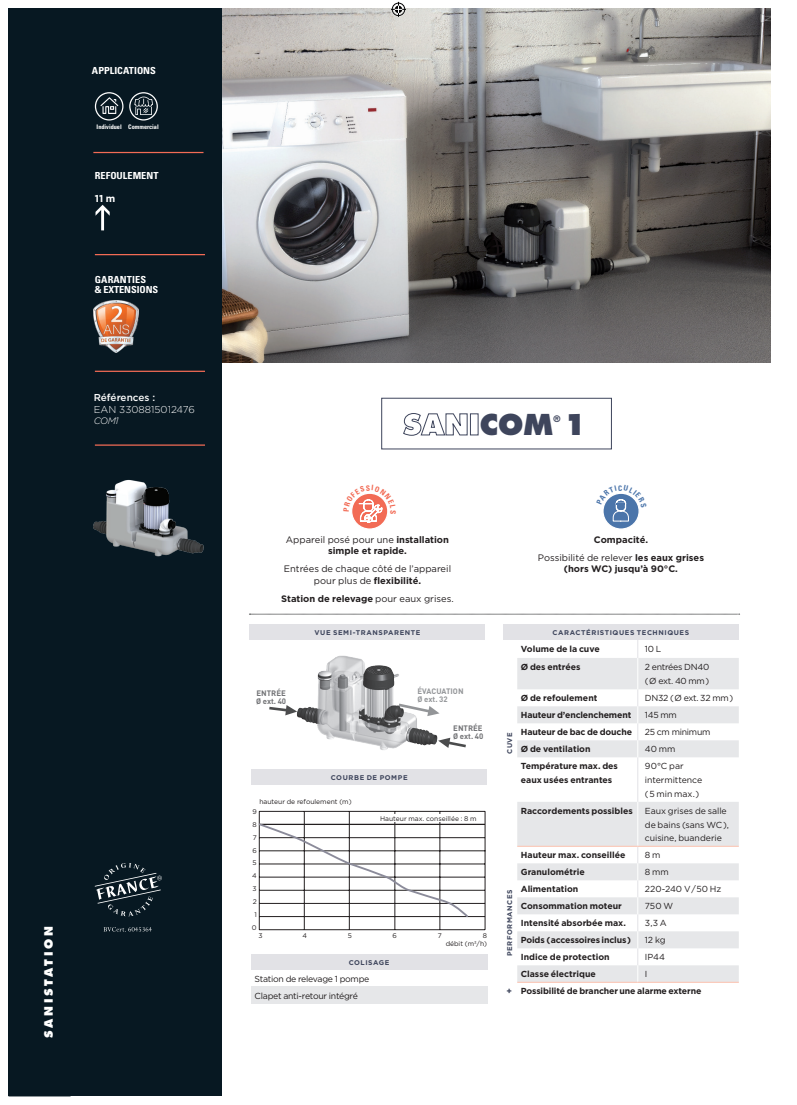
<style>
.page{position:relative;width:797px;height:1105px;background:#fff}
.page>*{position:absolute;margin:0;border:0;box-sizing:border-box;transform-origin:0 0}
.t1{font:800 28px "Futura";color:#3e455c}
.t2{font:800 11.25px "Futura";letter-spacing:.25em;color:#fff}
.t3{font:300 10px "Gotham";color:#fff}
.t4{font:500 10px "Gotham";color:#fff}
.t5{font:700 10px "Gotham";color:#fff}
.t6{font:700 condensed 9.75px/10px "Univers";color:#fff;scale:1.06 1}
.t7{font:700 9.38px/11.2px "Gotham";color:#231f20;text-align:center}
.t8{font:9.38px/11.2px "Gotham";color:#231f20;text-align:center}
.t9{font:italic 300 9.38px "Gotham";color:#fff}
.t10{font:700 8.75px/13.8px "Gotham";letter-spacing:-.005em;color:#231f20}
.t11{font:8.75px/14.4px "Gotham";letter-spacing:-.03em;color:#231f20}
.t12{font:8.75px/13.8px "Gotham";letter-spacing:-.005em;color:#231f20}
.t13{font:8.75px "Gotham";color:#231f20}
.t14{font:800 8.75px "Futura";color:#3e455c}
.t15{font:700 7.88px/7.9px "DIN";color:#717275}
.t16{font:700 7.88px/7.9px "DIN";color:#939598}
.t17{font:700 6.88px "Gotham";letter-spacing:.08em;color:#3e455c}
.t18{font:6.75px/12.9px "Gotham";color:#231f20;text-align:center}
.t19{font:700 condensed 6.25px "Univers";letter-spacing:-.005em;color:#fff}
.s1{font-weight:400}
.s2{font-weight:700}
.s3{color:#3e455c}
</style>
<div class="page">
<img style="left:222px;top:9px;width:548px;height:354px">
<svg style="left:517px;top:658px;width:221px;height:324px;fill:#e6e7e9"></svg>
<svg style="left:637px;top:640px;width:1px;height:18px"></svg>
<hr style="left:637px;top:757px;width:1px;height:45px;background:#e2e2e6">
<hr style="left:637px;top:658px;width:1px;height:31px;background:#fff">
<svg style="left:637px;top:689px;width:1px;height:68px"></svg>
<hr style="left:637px;top:846px;width:101px;height:1px;background:#fbcbbc">
<hr style="left:637px;top:802px;width:1px;height:44px;background:#fff">
<hr style="left:517px;top:846px;width:120px;height:1px;background:#fbcbbc">
<hr style="left:517px;top:982px;width:120px;height:1px;background:#fbcbbc">
<svg style="left:637px;top:847px;width:1px;height:135px"></svg>
<hr style="left:637px;top:982px;width:101px;height:1px;background:#fbcbbc">
<div style="left:9px;top:9px;width:213px;height:1087px;background:#071822"></div>
<svg style="left:95px;top:205px;width:15px;height:25px"></svg>
<img style="left:94px;top:300px;width:44px;height:53px">
<div style="left:251px;top:987px;width:236px;height:17px;background:#e6e7e9"></div>
<hr style="left:93px;top:152px;width:110px;height:1px;background:#f26b55">
<hr style="left:95px;top:254px;width:110px;height:1px;background:#f26b55">
<hr style="left:95px;top:371px;width:110px;height:1px;background:#f26b55">
<hr style="left:95px;top:444px;width:110px;height:2px;background:#f26b55">
<div style="left:249px;top:624px;width:236px;height:16px;background:#e2e2e6"></div>
<div style="left:251px;top:954px;width:236px;height:16px;background:#e2e2e6"></div>
<div style="left:503px;top:624px;width:235px;height:16px;background:#e2e2e6"></div>
<div style="left:251px;top:769px;width:236px;height:16px;background:#e2e2e6"></div>
<svg style="left:249px;top:614px;width:490px;height:1px"></svg>
<div style="left:381px;top:398px;width:231px;height:51px;border:1px solid #3e455c"></div>
<svg style="left:403px;top:413px;width:65px;height:23px"></svg>
<div style="left:470px;top:413px;width:8px;height:22px;border:1px solid #3e455c"></div>
<div style="left:95px;top:92px;width:28px;height:29px;border:1px solid #fff;border-radius:50%"></div>
<svg style="left:100px;top:97px;width:18px;height:17px"></svg>
<div style="left:129px;top:92px;width:29px;height:29px;border:1px solid #fff;border-radius:50%"></div>
<svg style="left:134px;top:97px;width:19px;height:18px"></svg>
<svg style="left:351px;top:493px;width:37px;height:36px"></svg>
<div style="left:351px;top:493px;width:37px;height:37px;border:1px solid #fff;border-radius:50%"></div>
<svg style="left:603px;top:493px;width:36px;height:36px"></svg>
<div style="left:602px;top:493px;width:37px;height:37px;border:1px solid #fff;border-radius:50%"></div>
<svg style="left:104px;top:927px;width:48px;height:5px"></svg>
<svg style="left:95px;top:863px;width:67px;height:53px"></svg>
<img style="left:297px;top:655px;width:143px;height:95px">
<svg style="left:396px;top:702px;width:43px;height:14px"></svg>
<svg style="left:269px;top:705px;width:28px;height:10px"></svg>
<svg style="left:438px;top:738px;width:28px;height:11px"></svg>
<img style="left:93px;top:479px;width:111px;height:78px">
<svg style="left:258px;top:811px;width:227px;height:119px"></svg>
<div style="left:375px;top:814px;width:106px;height:8px;background:#fff"></div>
<svg style="left:391px;top:2px;width:15px;height:15px"></svg>
<div style="left:391px;top:1088px;width:14px;height:15px;border:2px solid #fff;border-radius:50%"></div>
<div style="left:780px;top:545px;width:14px;height:14px;border:2px solid #fff;border-radius:50%"></div>
<svg style="left:351px;top:493px;width:37px;height:34px"></svg>
<svg style="left:602px;top:493px;width:37px;height:29px"></svg>
<p class="t6" style="left:92px;top:65px;width:62px">APPLICATIONS</p>
<p class="t19" style="left:97px;top:123px;width:64px">Individuel Commercial</p>
<p class="t6" style="left:95px;top:170px;width:62px">REFOULEMENT</p>
<p class="t5" style="left:95px;top:191px;width:22px">11 m</p>
<p class="t6" style="left:95px;top:274px;width:61px">GARANTIES<br>&amp; EXTENSIONS</p>
<p class="t2" style="left:42px;top:1038px;width:114px;rotate:-90deg">SANISTATION</p>
<p class="t4" style="left:94px;top:391px;width:63px">Références :</p>
<p class="t3" style="left:94px;top:403px;width:103px">EAN 3308815012476</p>
<p class="t9" style="left:94px;top:415px;width:26px">COM1</p>
<h1 class="t1" style="left:480px;top:407px;width:109px">COM 1</h1>
<p class="t14" style="left:553px;top:413px;width:8px">®</p>
<p class="t7" style="left:286px;top:534px;width:165px"><span class="s1">Appareil posé pour une</span> installation simple et rapide.</p>
<p class="t8" style="left:284px;top:563px;width:169px">Entrées de chaque côté de l’appareil pour plus de <span class="s2">flexibilité.</span></p>
<p class="t7" style="left:281px;top:593px;width:174px">Station de relevage <span class="s1">pour eaux grises.</span></p>
<p class="t15" style="left:256px;top:689px;width:32px">ENTRÉE<br>Ø ext. 40</p>
<p class="t17" style="left:314px;top:628px;width:107px">VUE SEMI-TRANSPARENTE</p>
<p class="t16" style="left:417px;top:687px;width:47px">ÉVACUATION<br>Ø ext. 32</p>
<p class="t17" style="left:331px;top:772px;width:78px">COURBE DE POMPE</p>
<p class="t15" style="left:453px;top:724px;width:32px">ENTRÉE<br>Ø ext. 40</p>
<p class="t18" style="left:259px;top:795px;width:94px">hauteur de refoulement (m)</p>
<p class="t18" style="left:252px;top:805px;width:6px">9<br>8<br>7<br>6<br>5<br>4<br>3<br>2<br>1<br>0</p>
<p class="t18" style="left:380px;top:811px;width:98px">Hauteur max. conseillée : 8 m</p>
<p class="t18" style="left:258px;top:929px;width:6px">3</p>
<p class="t18" style="left:302px;top:929px;width:6px">4</p>
<p class="t18" style="left:348px;top:929px;width:6px">5</p>
<p class="t18" style="left:392px;top:929px;width:6px">6</p>
<p class="t18" style="left:438px;top:929px;width:6px">7</p>
<p class="t18" style="left:445px;top:931px;width:43px;line-height:8.2px;text-align:right">8<br>débit (m<sup>3</sup>/h)</p>
<p class="t17" style="left:349px;top:958px;width:42px">COLISAGE</p>
<p class="t11" style="left:254px;top:970px;width:116px;line-height:17px">Station de relevage 1 pompe<br>Clapet anti-retour intégré</p>
<p class="t7" style="left:538px;top:530px;width:168px;line-height:18.4px">Compacité.<br><span class="s1">Possibilité de relever</span> les eaux grises</p>
<p class="t7" style="left:564px;top:563px;width:116px">(hors WC) jusqu’à 90°C.</p>
<p class="t17" style="left:505px;top:754px;width:23px;rotate:-90deg">CUVE</p>
<p class="t17" style="left:552px;top:628px;width:138px">CARACTÉRISTIQUES TECHNIQUES</p>
<p class="t10" style="left:521px;top:642px;width:80px">Volume de la cuve</p>
<p class="t11" style="left:645px;top:641px;width:18px">10 L</p>
<p class="t10" style="left:521px;top:660px;width:61px">Ø des entrées</p>
<p class="t11" style="left:645px;top:659px;width:66px">2 entrées DN40 ( Ø ext. 40 mm )</p>
<p class="t10" style="left:521px;top:691px;width:78px">Ø de refoulement</p>
<p class="t11" style="left:645px;top:691px;width:90px">DN32 ( Ø ext. 32 mm )</p>
<p class="t10" style="left:521px;top:708px;width:112px">Hauteur d’enclenchement</p>
<p class="t11" style="left:645px;top:708px;width:33px">145 mm</p>
<p class="t10" style="left:521px;top:725px;width:113px">Hauteur de bac de douche</p>
<p class="t11" style="left:645px;top:725px;width:67px">25 cm minimum</p>
<p class="t10" style="left:521px;top:742px;width:71px">Ø de ventilation</p>
<p class="t11" style="left:645px;top:742px;width:32px">40 mm</p>
<p class="t10" style="left:521px;top:759px;width:99px">Température max. des eaux usées entrantes</p>
<p class="t12" style="left:645px;top:759px;width:59px">90°C par intermittence ( 5 min max. )</p>
<p class="t10" style="left:521px;top:804px;width:113px">Raccordements possibles</p>
<p class="t12" style="left:645px;top:804px;width:85px">Eaux grises de salle de bains (sans WC ), cuisine, buanderie</p>
<p class="t10" style="left:521px;top:848px;width:106px">Hauteur max. conseillée</p>
<p class="t11" style="left:645px;top:848px;width:17px">8 m</p>
<p class="t10" style="left:521px;top:865px;width:65px">Granulométrie</p>
<p class="t11" style="left:645px;top:865px;width:25px">8 mm</p>
<p class="t10" style="left:521px;top:882px;width:59px">Alimentation</p>
<p class="t13" style="left:645px;top:884px;width:78px">220-240 V / 50 Hz</p>
<p class="t10" style="left:521px;top:899px;width:103px">Consommation moteur</p>
<p class="t11" style="left:645px;top:899px;width:30px">750 W</p>
<p class="t10" style="left:521px;top:916px;width:107px">Intensité absorbée max.</p>
<p class="t11" style="left:645px;top:916px;width:23px">3,3 A</p>
<p class="t10" style="left:521px;top:933px;width:112px">Poids ( accessoires inclus )</p>
<p class="t11" style="left:645px;top:933px;width:22px">12 kg</p>
<p class="t10" style="left:521px;top:950px;width:90px">Indice de protection</p>
<p class="t11" style="left:645px;top:950px;width:22px">IP44</p>
<p class="t10" style="left:521px;top:967px;width:77px">Classe électrique</p>
<p class="t17" style="left:505px;top:956px;width:68px;rotate:-90deg">PERFORMANCES</p>
<p class="t10" style="left:506px;top:966px;width:196px;line-height:17px;text-indent:138px"><span class="s1">I<br></span><span class="s3">+</span> Possibilité de brancher une alarme externe</p>
</div>
